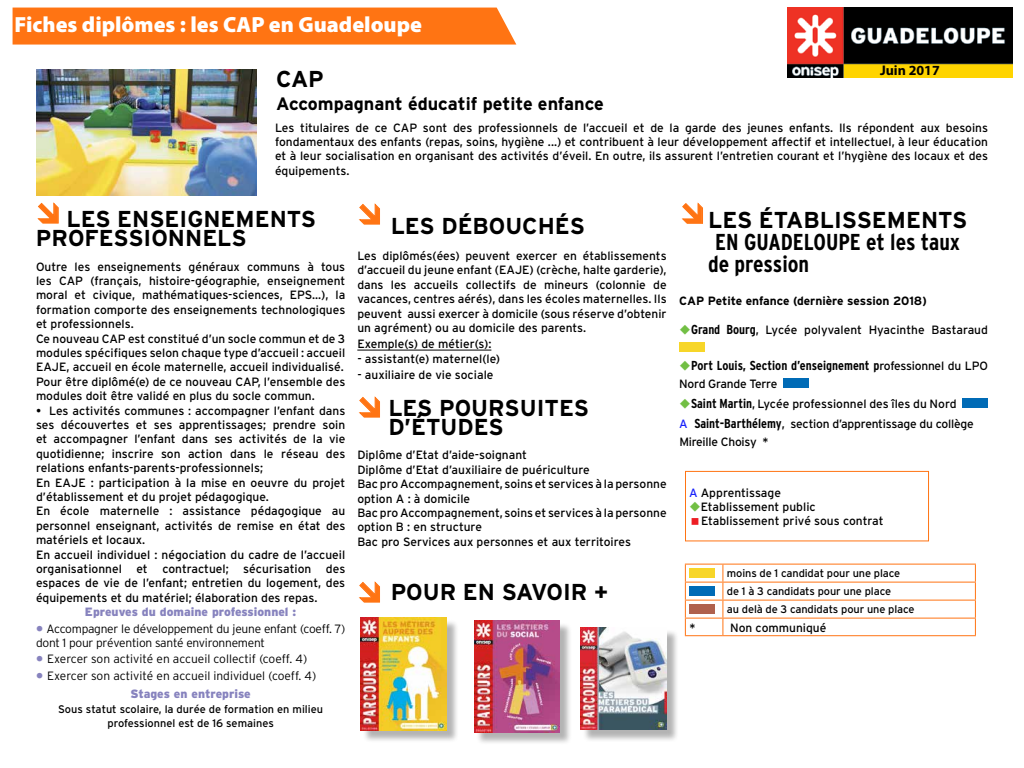
<style>
.page{position:relative;width:1024px;height:768px;background:#fff}
.page>*{position:absolute;margin:0;border:0;box-sizing:border-box;transform-origin:0 0}
.t1{font:700 23px/19px "Interstate";color:#000}
.t2{font:700 condensed 23px/22px "Interstate";color:#000}
.t3{font:900 22px "Myriad Pro";color:#fff}
.t4{font:700 18px "Interstate";color:#000}
.t5{font:700 14px "Myriad Pro";color:#000}
.t6{font:700 condensed 13px "Interstate";color:#000}
.t7{font:12px/14.4px "Interstate";color:#000}
.t8{font:12px/20px "Interstate";letter-spacing:-.02em;color:#000}
.t9{font:300 12px/18.4px "Interstate";color:#000}
.t10{font:300 12px/14.4px "Interstate";letter-spacing:-.02em;color:#000}
.t11{font:700 12px "Interstate";color:#000}
.t12{font:900 12px "Interstate";color:#8783be}
.t13{font:11px/18px "Interstate";letter-spacing:-.01em;color:#000;text-align:center}
.s1{color:#ff7413}
.s2{font-weight:900;color:#8783be}
.s3{color:#72bf44}
.s4{font-weight:700;font-stretch:condensed;font-size:13px}
.s5{font-weight:400;font-stretch:normal;font-size:12px}
.s6{color:#1922fb}
</style>
<div class="page">
<svg style="left:13px;top:8px;width:504px;height:37px;background:#ff822c"></svg>
<div style="left:15px;top:15px;width:483px;height:27px;background:#ff7413"></div>
<svg style="left:358px;top:396px;width:22px;height:22px"></svg>
<hr style="left:357px;top:350px;width:134px;height:1px;background:#000">
<img style="left:787px;top:7px;width:226px;height:71px">
<div style="left:362px;top:619px;width:97px;height:124px;background:#000;opacity:.3"></div>
<img style="left:361px;top:618px;width:86px;height:113px">
<div style="left:476px;top:622px;width:96px;height:123px;background:#000;opacity:.3"></div>
<img style="left:474px;top:621px;width:86px;height:112px">
<div style="left:582px;top:629px;width:97px;height:113px;background:#000;opacity:.3"></div>
<img style="left:581px;top:628px;width:86px;height:102px">
<img style="left:36px;top:69px;width:221px;height:126px">
<svg style="left:37px;top:202px;width:22px;height:22px"></svg>
<div style="left:679px;top:342px;width:26px;height:10px;background:#f7d629"></div>
<div style="left:783px;top:378px;width:26px;height:10px;background:#006bb6"></div>
<div style="left:962px;top:398px;width:26px;height:10px;background:#006bb6"></div>
<hr style="left:685px;top:564px;width:38px;height:1px;background:#ff7413">
<hr style="left:723px;top:564px;width:253px;height:1px;background:#ff7413">
<hr style="left:685px;top:582px;width:38px;height:1px;background:#ff7413">
<hr style="left:723px;top:582px;width:253px;height:1px;background:#ff7413">
<hr style="left:685px;top:600px;width:38px;height:1px;background:#ff7413">
<hr style="left:723px;top:600px;width:253px;height:1px;background:#ff7413">
<hr style="left:685px;top:618px;width:38px;height:1px;background:#ff7413">
<svg style="left:685px;top:565px;width:1px;height:70px"></svg>
<hr style="left:723px;top:618px;width:253px;height:1px;background:#ff7413">
<svg style="left:722px;top:565px;width:1px;height:70px"></svg>
<svg style="left:975px;top:565px;width:1px;height:70px"></svg>
<hr style="left:685px;top:635px;width:38px;height:1px;background:#ff7413">
<hr style="left:723px;top:635px;width:253px;height:1px;background:#ff7413">
<div style="left:689px;top:568px;width:26px;height:10px;background:#f7d629"></div>
<div style="left:689px;top:586px;width:26px;height:10px;background:#006bb6"></div>
<div style="left:689px;top:604px;width:26px;height:10px;background:#af614d"></div>
<div style="left:685px;top:471px;width:244px;height:70px;border:1px solid #ff7413"></div>
<svg style="left:358px;top:203px;width:22px;height:22px"></svg>
<svg style="left:358px;top:581px;width:22px;height:22px"></svg>
<svg style="left:681px;top:202px;width:22px;height:22px"></svg>
<h2 class="t3" style="left:15px;top:9px;width:409px">Fiches diplômes : les CAP en Guadeloupe</h2>
<h1 class="t1" style="left:276px;top:70px;width:49px">CAP</h1>
<h3 class="t4" style="left:276px;top:93px;width:329px">Accompagnant éducatif petite enfance</h3>
<p class="t5" style="left:880px;top:61px;width:61px">Juin 2017</p>
<p class="t7" style="left:275px;top:120px;width:715px;text-align:justify">Les titulaires de ce CAP sont des professionnels de l’accueil et de la garde des jeunes enfants. Ils répondent aux besoins fondamentaux des enfants (repas, soins, hygiène ...) et contribuent à leur développement affectif et intellectuel, à leur éducation et à leur socialisation en organisant des activités d’éveil. En outre, ils assurent l’entretien courant et l’hygiène des locaux et des équipements.</p>
<h1 class="t1" style="left:36px;top:209px;width:282px"><span class="s1">→</span> LES ENSEIGNEMENTS<br>PROFESSIONNELS</h1>
<p class="t7" style="left:36px;top:259px;width:311px">Outre les enseignements généraux communs à tous les CAP (français, histoire-géographie, enseignement moral et civique, mathématiques-sciences, EPS...), la formation comporte des enseignements technologiques et professionnels.<br>Ce nouveau CAP est constitué d’un socle commun et de 3 modules spécifiques selon chaque type d’accueil : accueil EAJE, accueil en école maternelle, accueil individualisé.<br>Pour être diplômé(e) de ce nouveau CAP, l’ensemble des modules doit être validé en plus du socle commun.</p>
<p class="t7" style="left:36px;top:403px;width:311px">• Les activités communes : accompagner l’enfant dans ses découvertes et ses apprentissages; prendre soin et accompagner l’enfant dans ses activités de la vie quotidienne; inscrire son action dans le réseau des relations enfants-parents-professionnels;<br>En EAJE : participation à la mise en oeuvre du projet d’établissement et du projet pédagogique.<br>En école maternelle : assistance pédagogique au personnel enseignant, activités de remise en état des matériels et locaux.<br>En accueil individuel : négociation du cadre de l’accueil organisationnel et contractuel; sécurisation des espaces de vie de l’enfant; entretien du logement, des équipements et du matériel; élaboration des repas.</p>
<p class="t12" style="left:85px;top:605px;width:213px">Epreuves du domaine professionnel :</p>
<p class="t10" style="left:36px;top:621px;width:311px"><span class="s2">•</span> Accompagner le développement du jeune enfant (coeff. 7) dont 1 pour prévention santé environnement</p>
<p class="t9" style="left:36px;top:650px;width:273px"><span class="s2">•</span> Exercer son activité en accueil collectif (coeff. 4)</p>
<p class="t9" style="left:131px;top:666px;width:187px;text-indent:-95px"><span class="s2">•</span> Exercer son activité en accueil individuel (coeff. 4)<br><span class="s2">Stages en entreprise</span></p>
<p class="t13" style="left:58px;top:703px;width:266px;line-height:13.2px">Sous statut scolaire, la durée de formation en milieu professionnel est de 16 semaines</p>
<h1 class="t1" style="left:708px;top:210px;width:261px">LES ÉTABLISSEMENTS</h1>
<h1 class="t2" style="left:708px;top:231px;width:254px;text-indent:7px">EN GUADELOUPE et les taux de pression</h1>
<p class="t11" style="left:679px;top:294px;width:249px">CAP Petite enfance (dernière session 2018)</p>
<p class="t7" style="left:679px;top:323px;width:310px"><span class="s3">◆</span><span class="s4">Grand Bourg</span>, Lycée polyvalent Hyacinthe Bastaraud</p>
<p class="t6" style="left:679px;top:358px;width:310px"><span class="s3">◆</span>Port Louis, Section d’enseignement p<span class="s5">rofessionnel du LPO</span></p>
<p class="t8" style="left:679px;top:374px;width:100px">Nord Grande Terre</p>
<p class="t8" style="left:679px;top:394px;width:296px"><span class="s3">◆</span><span class="s4">Saint Martin</span>, Lycée professionnel des îles du Nord<br><span class="s6">A</span> <span class="s4">Saint-Barthélemy</span>, section d’apprentissage du collège</p>
<p class="t8" style="left:679px;top:432px;width:91px">Mireille Choisy *</p>
<h1 class="t1" style="left:391px;top:216px;width:196px">LES DÉBOUCHÉS</h1>
<p class="t7" style="left:357px;top:249px;width:311px;text-align:justify">Les diplômés(ées) peuvent exercer en établissements d’accueil du jeune enfant (EAJE) (crèche, halte garderie), dans les accueils collectifs de mineurs (colonnie de vacances, centres aérés), dans les écoles maternelles. Ils peuvent aussi exercer à domicile (sous réserve d’obtenir un agrément) ou au domicile des parents.</p>
<p class="t7" style="left:357px;top:337px;width:136px">Exemple(s) de métier(s):</p>
<p class="t7" style="left:357px;top:351px;width:144px">- assistant(e) maternel(le)</p>
<p class="t7" style="left:357px;top:368px;width:138px">- auxiliaire de vie sociale</p>
<h1 class="t1" style="left:388px;top:398px;width:202px;text-indent:-31px"><span class="s1">→</span> LES POURSUITES<br>D’ÉTUDES</h1>
<p class="t7" style="left:357px;top:448px;width:311px">Diplôme d’Etat d’aide-soignant<br>Diplôme d’Etat d’auxiliaire de puériculture<br>Bac pro Accompagnement, soins et services à la personne option A : à domicile<br>Bac pro Accompagnement, soins et services à la personne option B : en structure<br>Bac pro Services aux personnes et aux territoires</p>
<p class="t7" style="left:689px;top:485px;width:94px"><span class="s6">A</span> Apprentissage</p>
<p class="t7" style="left:701px;top:500px;width:184px;line-height:14px;text-indent:-12px"><span class="s3">◆</span>Etablissement public<br>Etablissement privé sous contrat</p>
<p class="t13" style="left:727px;top:564px;width:189px;text-align:left">moins de 1 candidat pour une place de 1 à 3 candidats pour une place<br>au delà de 3 candidats pour une place</p>
<h1 class="t1" style="left:391px;top:582px;width:219px">POUR EN SAVOIR +</h1>
<p class="t7" style="left:689px;top:620px;width:7px">*</p>
<p class="t7" style="left:730px;top:620px;width:98px">Non communiqué</p>
</div>
